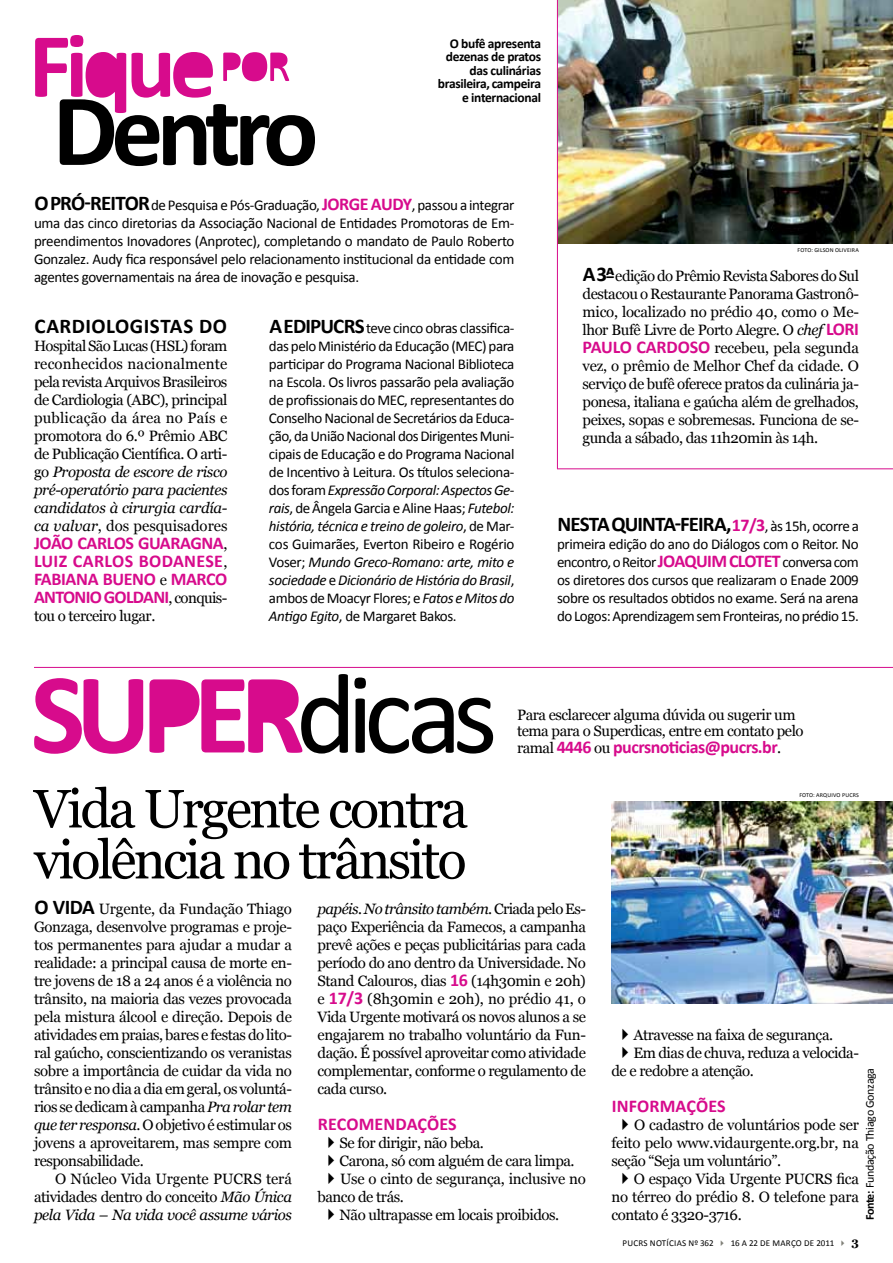
<style>
.page{position:relative;width:893px;height:1263px;background:#fff}
.page>*{position:absolute;margin:0;border:0;box-sizing:border-box;transform-origin:0 0}
.t1{font:54px/51px "Georgia";letter-spacing:-.05em;color:#000}
.t2{font:700 21px "Calibri";letter-spacing:-.04em;color:#000}
.t3{font:700 21px "Calibri";letter-spacing:.02em;color:#000}
.t4{font:700 18px/18px "Calibri";letter-spacing:-.02em;color:#d70b8c;text-align:justify}
.t5{font:700 18px "Calibri";letter-spacing:.005em;color:#d70b8c}
.t6{font:700 18px "Calibri";letter-spacing:.01em;color:#d70b8c}
.t7{font:15px/18px "Georgia";letter-spacing:-.03em;color:#000;text-align:justify}
.t8{font:15px/18px "Calibri";letter-spacing:-.025em;color:#000;text-align:justify}
.t9{font:700 13.5px/13.5px "Calibri";letter-spacing:-.025em;color:#000;text-align:right}
.t10{font:12px "Calibri";letter-spacing:-.025em;color:#000}
.t11{font:9px "Calibri";letter-spacing:.03em;color:#000}
.t12{font:6px "Calibri";letter-spacing:.03em;color:#000}
.s1{font-weight:700;font-size:21px}
.s2{font-weight:700;font-size:18px;color:#d70b8c}
.s3{font-style:italic}
.s4{font-family:"Georgia";font-weight:400;font-size:15px;color:#000}
.s5{font-family:"Calibri";font-weight:700;font-size:21px}
.s6{font-family:"Calibri";font-weight:700;font-size:18px;color:#d70b8c}
.s7{font-size:18px;color:#d70b8c}
.s8{font-weight:400;font-size:15px}
.s9{font-weight:700}
.s10{color:#818179}
.s11{font-family:"Georgia";font-weight:700;font-size:12px}
</style>
<div class="page">
<img style="left:558px;top:0;width:335px;height:243px">
<hr style="left:34px;top:667px;width:859px;height:1px;background:#d70b8c">
<svg style="left:149px;top:674px;width:344px;height:79px"></svg>
<svg style="left:34px;top:678px;width:109px;height:76px"></svg>
<hr style="left:557px;top:0;width:1px;height:469px;background:#d70b8c">
<img style="left:611px;top:801px;width:282px;height:203px">
<hr style="left:557px;top:468px;width:336px;height:1px;background:#d70b8c">
<svg style="left:35px;top:35px;width:280px;height:131px"></svg>
<p class="t9" style="left:438px;top:36px;width:105px">O bufê apresenta dezenas de pratos das culinárias brasileira, campeira e internacional</p>
<p class="t8" style="left:34px;top:196px;width:482px"><span class="s1">O Pró-Reitor</span> de Pesquisa e Pós-Graduação, <span class="s2">JORGE AUDY</span>, passou a integrar uma das cinco diretorias da Associação Nacional de Entidades Promotoras de Em&shy;preendimentos I novadores (Anprotec), completando o mandato de Paulo Roberto Gonzalez. Audy fica responsável pelo relacionamento institucional da entidade com agentes governamentais na área de inovação e pesquisa.</p>
<h2 class="t3" style="left:34px;top:312px;width:194px">Cardiologistas do</h2>
<p class="t7" style="left:34px;top:337px;width:195px">Hospital São Lucas (HSL) foram reconhecidos nacionalmente pela revista Arquivos Brasileiros de Cardiologia (ABC), principal publicação da área no País e promotora do 6.º Prêmio ABC de Publicação Científica. O arti&shy;go <span class="s3">Proposta de escore de risco pré-operatório para pacientes candidatos à cirurgia cardía&shy;ca valvar</span>, dos pesquisadores</p>
<p class="t4" style="left:34px;top:534px;width:73px">JOÃO CARLOS</p>
<p class="t4" style="left:138px;top:534px;width:91px">GUARAGNA<span class="s4">,</span></p>
<p class="t4" style="left:34px;top:552px;width:71px">LU IZ CARLOS</p>
<p class="t4" style="left:34px;top:552px;width:195px;text-indent:105px">BODANESE<span class="s4">, </span>FABIANA BUE NO <span class="s4">e</span> MARCO ANTONIO GOLDANI<span class="s4">, conquis-</span></p>
<p class="t7" style="left:34px;top:607px;width:123px">tou o terceiro lugar.</p>
<p class="t8" style="left:269px;top:319px;width:247px"><span class="s1">A Edipucrs</span> teve cinco obras classifica&shy;das pelo M inistério da Educação (M EC) para participar do Programa Nacional Biblioteca na Escola. Os livros passarão pela avaliação de profissionais do M EC, representantes do Conselho Nacional de Secretários da Educa&shy;ção, da União Nacional dos Dirigentes M uni&shy;cipais de Educação e do Programa Nacional de I ncentivo à Leitura. Os títulos seleciona&shy;dos foram <span class="s3">Expressão Corporal: Aspectos Ge&shy;rais</span>, de Ângela Garcia e Aline Haas; <span class="s3">Futebol: história, técnica e treino de goleiro</span>, de M ar&shy;cos Guimarães, Everton Ribeiro e Rogério Voser; <span class="s3">Mundo Greco-Romano: arte, mito e sociedade</span> e <span class="s3">Dicionário de História do Brasil</span>, ambos de M oacyr Flores; e <span class="s3">Fatos e Mitos do Antigo Egito</span>, de M argaret Bakos.</p>
<p class="t12" style="left:798px;top:246px;width:5px">Foto</p>
<p class="t12" style="left:811px;top:246px;width:32px">: Gilson Oliveira</p>
<p class="t7" style="left:583px;top:267px;width:278px"><span class="s5">A 3ª</span> edição do Prêmio Revista Sabores do Sul destacou o Restaurante Panorama Gastronô&shy;mico, localizado no prédio 40, como o Me&shy;lhor Bufê Livre de Porto Alegre. O <span class="s3">chef</span> <span class="s6">LOR I</span></p>
<p class="t4" style="left:583px;top:338px;width:30px">PAULO</p>
<p class="t4" style="left:637px;top:338px;width:32px">CARDOSO</p>
<p class="t7" style="left:583px;top:339px;width:278px;text-indent:132px">recebeu, pela segunda vez, o prêmio de Melhor Chef da cidade. O serviço de bufê oferece pratos da culinária ja&shy;ponesa, italiana e gaúcha além de grelhados, peixes, sopas e sobremesas. Funciona de se&shy;gunda a sábado, das 11h20min às 14h.</p>
<h2 class="t2" style="left:557px;top:510px;width:303px">Nesta quinta-feira, <span class="s7">17/3</span><span class="s8">, às 15h, ocorre a</span></h2>
<p class="t8" style="left:557px;top:535px;width:303px">primeira edição do ano do Diálogos com o Reitor. No encontro, o Reitor <span class="s2">JOAQU IM CLOTET</span></p>
<p class="t8" style="left:557px;top:553px;width:303px;text-indent:225px">conversa com os diretores dos cursos que realizaram o Enade 2009 sobre os resultados obtidos no exame. Será na arena do Logos: Aprendizagem sem Fronteiras, no prédio 15.</p>
<p class="t7" style="left:517px;top:706px;width:288px;line-height:16.5px">Para esclarecer alguma dúvida ou sugerir um tema para o Superdicas, entre em contato pelo</p>
<p class="t4" style="left:517px;top:737px;width:266px"><span class="s4">ramal</span> 4446 <span class="s4">ou</span> pucrsnoticias@pucrs.br<span class="s4">.</span></p>
<h1 class="t1" style="left:34px;top:784px;width:436px">Vida Urgente contra violência no trânsito</h1>
<p class="t7" style="left:317px;top:900px;width:270px"><span class="s3">papéis. No trânsito também</span>. Criada pelo Es&shy;paço Experiência da Famecos, a campanha prevê ações e peças publicitárias para cada período do ano dentro da Universidade. No Stand Calouros, dias <span class="s6">16</span> (14h30min e 20h) e <span class="s6">17/3</span> (8h30min e 20h), no prédio 41, o Vida Urgente motivará os novos alunos a se engajarem no trabalho voluntário da Fun&shy;dação. É possível aproveitar como atividade complementar, conforme o regulamento de cada curso.</p>
<p class="t5" style="left:318px;top:1113px;width:140px">Recomendações</p>
<p class="t7" style="left:322px;top:1134px;width:164px">✔Se for dirigir, não beba.</p>
<p class="t7" style="left:322px;top:1152px;width:254px">✔Carona, só com alguém de cara limpa.</p>
<p class="t7" style="left:317px;top:1170px;width:270px">✔Use o cinto de segurança, inclusive no banco de trás.</p>
<p class="t7" style="left:322px;top:1206px;width:239px">✔Não ultrapasse em locais proibidos.</p>
<p class="t7" style="left:34px;top:900px;width:259px"><span class="s5">O Vida</span> Urgente, da Fundação Thiago Gonzaga, desenvolve programas e proje&shy;tos permanentes para ajudar a mudar a realidade: a principal causa de morte en&shy;tre jovens de 18 a 24 anos é a violência no trânsito, na maioria das vezes provocada pela mistura álcool e direção. Depois de atividades em praias, bares e festas do lito&shy;ral gaúcho, conscientizando os veranistas sobre a importância de cuidar da vida no trânsito e no dia a dia em geral, os voluntá&shy;rios se dedicam à campanha <span class="s3">Pra rolar tem que ter responsa</span>. O objetivo é estimular os jovens a aproveitarem, mas sempre com responsabilidade.</p>
<p class="t7" style="left:34px;top:1170px;width:259px;text-indent:21px">O Núcleo Vida Urgente PUCRS terá atividades dentro do conceito <span class="s3">Mão Única pela Vida – Na vida você assume vários</span></p>
<p class="t12" style="left:799px;top:791px;width:8px">foto</p>
<p class="t12" style="left:813px;top:791px;width:19px">: arquivo</p>
<p class="t12" style="left:842px;top:791px;width:18px">pucrs</p>
<p class="t7" style="left:616px;top:1026px;width:219px">✔Atravesse na faixa de segurança.</p>
<p class="t7" style="left:611px;top:1044px;width:249px">✔Em dias de chuva, reduza a velocida&shy;de e redobre a atenção.</p>
<p class="t6" style="left:612px;top:1095px;width:115px">Informações</p>
<p class="t7" style="left:611px;top:1116px;width:249px">✔O cadastro de voluntários pode ser feito pelo www.vidaurgente.org.br, na seção “Seja um voluntário”.</p>
<p class="t7" style="left:611px;top:1170px;width:249px">✔O espaço Vida Urgente PUCRS fica no térreo do prédio 8. O telefone para contato é 3320-3716.</p>
<p class="t10" style="left:862px;top:1220px;width:154px;rotate:-90deg"><span class="s9">Fonte:</span> Fundação Thiago Gonzaga</p>
<p class="t11" style="left:622px;top:1237px;width:238px">PUCRS notícias Nº 362 <span class="s10">✔</span> 16 a 22 de março de 2011 <span class="s10">✔</span> <span class="s11">3</span></p>
</div>
